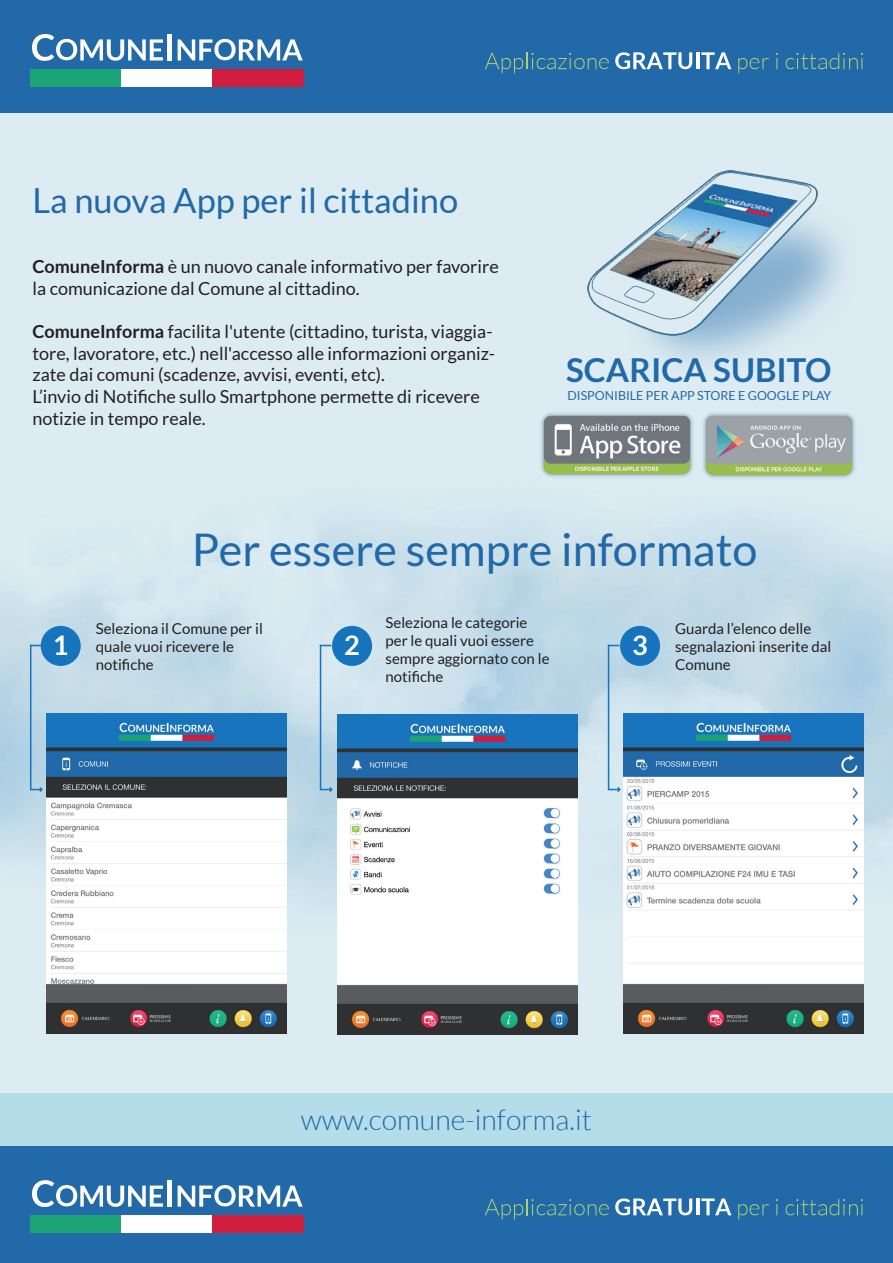
<style>
.page{position:relative;width:893px;height:1263px;background:#fff}
.page>*{position:absolute;margin:0;border:0;box-sizing:border-box;transform-origin:0 0}
.t1{font:45px "Lato";color:#2169a8}
.t2{font:34.5px "Lato";color:#2169a8}
.t3{font:700 33px "Lato";color:#2169a8}
.t4{font:300 28.5px "Lato";color:#2169a8}
.t5{font:700 27px "Lato";color:#fff}
.t6{font:18px/21.6px "Lato";color:#231f20}
.t7{font:15px/18px "Lato";color:#231f20}
.t8{font:12.45px "Lato";color:#2169a8}
.s1{font-weight:700}
</style>
<div class="page">
<div style="left:0;top:0;width:893px;height:117px;background:#2169a8"></div>
<svg style="left:32px;top:34px;width:131px;height:27px"></svg>
<hr style="left:168px;top:34px;width:4px;height:26px;background:#fff">
<svg style="left:178px;top:39px;width:125px;height:21px"></svg>
<div style="left:30px;top:69px;width:91px;height:18px;background:#1ca476"></div>
<div style="left:121px;top:69px;width:92px;height:18px;background:#fff"></div>
<div style="left:213px;top:69px;width:91px;height:18px;background:#cf1e3e"></div>
<svg style="left:485px;top:52px;width:124px;height:21px"></svg>
<svg style="left:615px;top:52px;width:77px;height:17px"></svg>
<hr style="left:696px;top:52px;width:3px;height:17px;background:#fff">
<svg style="left:701px;top:52px;width:30px;height:17px"></svg>
<svg style="left:738px;top:58px;width:31px;height:15px"></svg>
<svg style="left:776px;top:53px;width:2px;height:16px"></svg>
<svg style="left:786px;top:53px;width:77px;height:16px"></svg>
<div style="left:0;top:114px;width:893px;height:979px;background:#ddecf2"></div>
<div style="left:0;top:1093px;width:893px;height:170px;background:#b5dce9"></div>
<div style="left:0;top:1146px;width:893px;height:117px;background:#2169a8"></div>
<svg style="left:32px;top:1180px;width:131px;height:27px"></svg>
<hr style="left:168px;top:1180px;width:4px;height:26px;background:#fff">
<svg style="left:178px;top:1185px;width:125px;height:21px"></svg>
<div style="left:30px;top:1215px;width:91px;height:18px;background:#1ca476"></div>
<div style="left:121px;top:1215px;width:92px;height:18px;background:#fff"></div>
<div style="left:213px;top:1215px;width:91px;height:18px;background:#cf1e3e"></div>
<svg style="left:485px;top:1199px;width:124px;height:20px"></svg>
<svg style="left:615px;top:1198px;width:77px;height:17px"></svg>
<hr style="left:696px;top:1198px;width:3px;height:17px;background:#fff">
<svg style="left:701px;top:1198px;width:30px;height:17px"></svg>
<svg style="left:738px;top:1204px;width:31px;height:15px"></svg>
<svg style="left:776px;top:1199px;width:2px;height:16px"></svg>
<svg style="left:786px;top:1199px;width:77px;height:16px"></svg>
<img style="left:0;top:512px;width:893px;height:442px">
<img style="left:46px;top:713px;width:240px;height:320px">
<div style="left:41px;top:626px;width:40px;height:40px;background:#1574bb;border-radius:50%"></div>
<hr style="left:30px;top:645px;width:1px;height:144px;background:#1574bb">
<svg style="left:30px;top:787px;width:13px;height:5px"></svg>
<img style="left:337px;top:714px;width:240px;height:320px">
<div style="left:332px;top:626px;width:40px;height:40px;background:#1574bb;border-radius:50%"></div>
<hr style="left:320px;top:645px;width:1px;height:144px;background:#1574bb">
<svg style="left:320px;top:787px;width:13px;height:5px"></svg>
<img style="left:623px;top:713px;width:240px;height:320px">
<div style="left:620px;top:626px;width:40px;height:40px;background:#1574bb;border-radius:50%"></div>
<hr style="left:608px;top:645px;width:1px;height:144px;background:#1574bb">
<svg style="left:608px;top:787px;width:13px;height:5px"></svg>
<div style="left:148px;top:985px;width:41px;height:14px;background:#595a5e"></div>
<div style="left:437px;top:987px;width:41px;height:14px;background:#595a5e"></div>
<div style="left:725px;top:986px;width:41px;height:13px;background:#595a5e"></div>
<img style="left:587px;top:170px;width:256px;height:192px">
<img style="left:541px;top:413px;width:152px;height:64px">
<img style="left:703px;top:413px;width:152px;height:65px">
<h2 class="t2" style="left:32px;top:182px;width:427px">La nuova App per il cittadino</h2>
<p class="t6" style="left:32px;top:256px;width:468px"><span class="s1">ComuneInforma</span> è un nuovo canale informativo per favorire la comunicazione dal Comune al cittadino.</p>
<p class="t6" style="left:32px;top:321px;width:464px"><span class="s1">ComuneInforma</span> facilita l'utente (cittadino, turista, viaggia&shy;tore, lavoratore, etc.) nell'accesso alle informazioni organiz&shy;zate dai comuni (scadenze, avvisi, eventi, etc).<br>L’invio di Notifiche sullo Smartphone permette di ricevere notizie in tempo reale.</p>
<h3 class="t3" style="left:566px;top:351px;width:267px">SCARICA SUBITO</h3>
<p class="t8" style="left:567px;top:388px;width:265px">DISPONIBILE PER APP STORE E GOOGLE PLAY</p>
<h3 class="t5" style="left:53px;top:630px;width:17px">1</h3>
<h1 class="t1" style="left:192px;top:524px;width:567px">Per essere sempre informato</h1>
<p class="t7" style="left:96px;top:619px;width:169px">Seleziona il Comune per il quale vuoi ricevere le notifiche</p>
<h3 class="t5" style="left:344px;top:630px;width:17px">2</h3>
<p class="t7" style="left:386px;top:613px;width:165px">Seleziona le categorie per le quali vuoi essere sempre aggiornato con le notifiche</p>
<h3 class="t5" style="left:632px;top:630px;width:17px">3</h3>
<p class="t7" style="left:675px;top:619px;width:158px">Guarda l’elenco delle segnalazioni inserite dal<br>Comune</p>
<h3 class="t4" style="left:301px;top:1104px;width:292px">www.comune-informa.it</h3>
</div>
